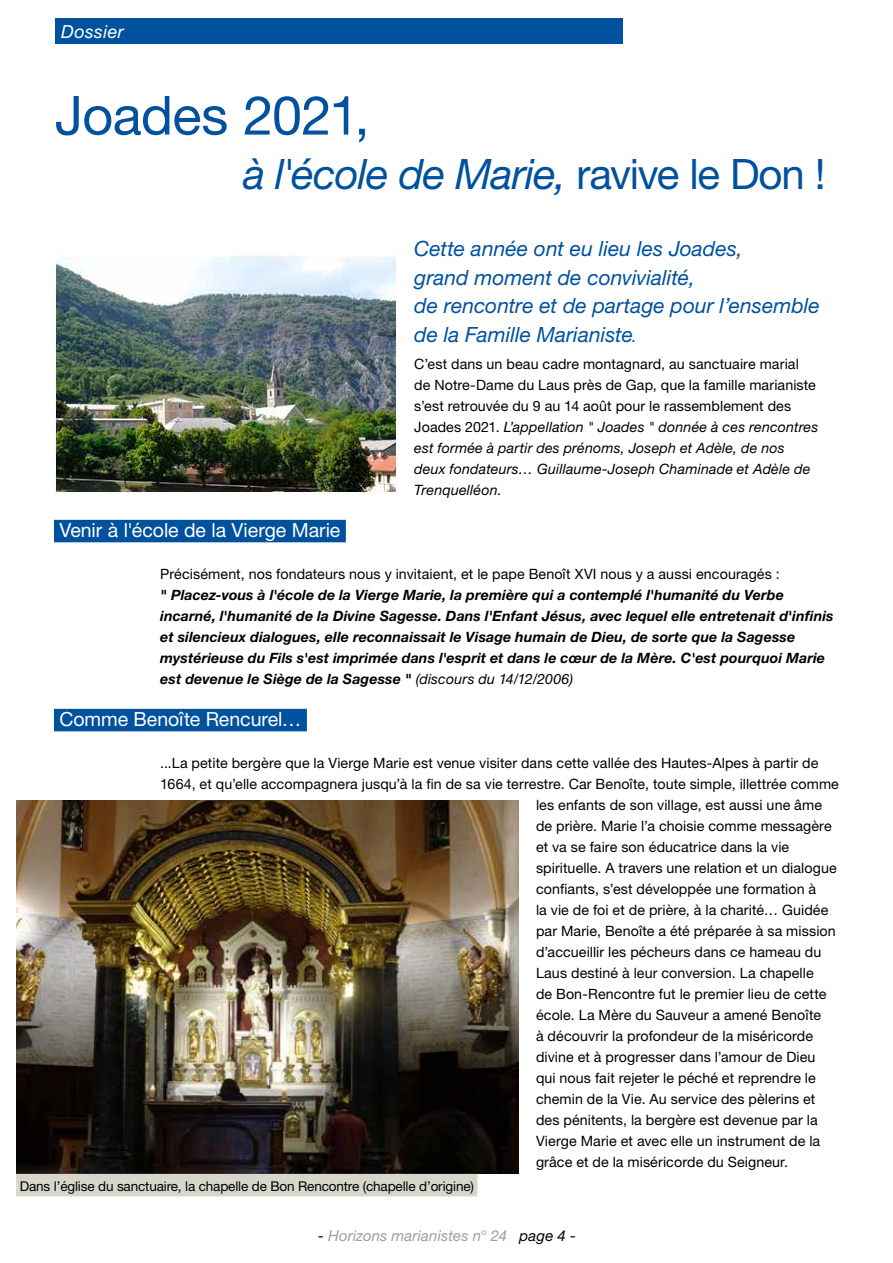
<style>
.page{position:relative;width:893px;height:1263px;background:#fff}
.page>*{position:absolute;margin:0;border:0;box-sizing:border-box;transform-origin:0 0}
.t1{font:54px "Helvetica Neue LT Std";letter-spacing:-.01em;color:#00519e}
.t2{font:italic 42px "Helvetica Neue LT Std";letter-spacing:-.02em;color:#00519e}
.t3{font:italic 21px/28.5px "Helvetica Neue LT Std";color:#00519e}
.t4{font:19.5px "Helvetica Neue LT Std";letter-spacing:-.005em;color:#fff}
.t5{font:italic 18px "Helvetica Neue LT Std";letter-spacing:.025em;color:#fff}
.t6{font:italic 15px "Helvetica Neue LT Std";letter-spacing:.01em;color:#9c9e9f}
.t7{font:14.25px/21px "Helvetica Neue LT Std";letter-spacing:.005em;color:#000}
.t8{font:italic 700 14.25px/21px "Helvetica Neue LT Std";letter-spacing:.01em;color:#000}
.t9{font:13.5px "Helvetica Neue LT Std";letter-spacing:-.01em;color:#000}
.s1{font-size:52.5px}
.s2{font-style:normal}
.s3{font-size:16.5px}
.s4{font-style:italic}
.s5{font-weight:400}
.s6{color:#000}
</style>
<div class="page">
<div style="left:55px;top:18px;width:568px;height:26px;background:#00519e"></div>
<div style="left:54px;top:520px;width:292px;height:22px;background:#00519e"></div>
<div style="left:54px;top:709px;width:253px;height:22px;background:#00519e"></div>
<img style="left:55px;top:255px;width:342px;height:238px">
<img style="left:16px;top:800px;width:503px;height:373px">
<div style="left:16px;top:1174px;width:461px;height:22px;background:#d6d6ca"></div>
<p class="t5" style="left:61px;top:20px;width:64px">Dossier</p>
<h1 class="t1" style="left:55px;top:83px;width:316px">Joades 2021<span class="s1">,</span></h1>
<h2 class="t2" style="left:243px;top:148px;width:584px">à l'école de Marie, <span class="s2">ravive le Don !</span></h2>
<h3 class="t3" style="left:414px;top:234px;width:407px">Cette année ont eu lieu les Joades,<br>grand moment de convivialité,<br>de rencontre et de partage pour l’ensemble de la Famille Marianiste<span class="s3">.</span></h3>
<p class="t7" style="left:414px;top:353px;width:406px">C’est dans un beau cadre montagnard, au sanctuaire marial de Notre-Dame du Laus près de Gap, que la famille marianiste s’est retrouvée du 9 au 14 août pour le rassemblement des Joades 2021. <span class="s4">L’appellation " Joades " donnée à ces rencontres est formée à partir des prénoms, Joseph et Adèle, de nos deux fondateurs… Guillaume-Joseph Chaminade et Adèle de Trenquelléon</span>.</p>
<h3 class="t4" style="left:59px;top:518px;width:283px">Venir à l'école de la Vierge Marie</h3>
<p class="t7" style="left:160px;top:563px;width:621px">Précisément, nos fondateurs nous y invitaient, et le pape Benoît XVI nous y a aussi encouragés :</p>
<p class="t8" style="left:160px;top:584px;width:675px">" Placez-vous à l'école de la Vierge Marie, la première qui a contemplé l'humanité du Verbe incarné, l'humanité de la Divine Sagesse. Dans l'Enfant Jésus, avec lequel elle entretenait d'infinis et silencieux dialogues, elle reconnaissait le Visage humain de Dieu, de sorte que la Sagesse mystérieuse du Fils s'est imprimée dans l'esprit et dans le cœur de la Mère. C'est pourquoi Marie est devenue le Siège de la Sagesse " <span class="s5">(discours du 14/12/2006)</span></p>
<h3 class="t4" style="left:59px;top:707px;width:244px">Comme Benoîte Rencurel…</h3>
<p class="t7" style="left:160px;top:752px;width:660px">...La petite bergère que la Vierge Marie est venue visiter dans cette vallée des Hautes-Alpes à partir de</p>
<p class="t7" style="left:160px;top:773px;width:680px">1664, et qu’elle accompagnera jusqu’à la fin de sa vie terrestre. Car Benoîte, toute simple, illettrée comme</p>
<p class="t7" style="left:536px;top:794px;width:287px">les enfants de son village, est aussi une âme</p>
<p class="t7" style="left:536px;top:815px;width:297px">de prière. Marie l’a choisie comme messagère</p>
<p class="t7" style="left:536px;top:836px;width:255px">et va se faire son éducatrice dans la vie</p>
<p class="t7" style="left:536px;top:857px;width:302px">spirituelle. A travers une relation et un dialogue</p>
<p class="t7" style="left:536px;top:878px;width:282px">confiants, s’est développée une formation à</p>
<p class="t7" style="left:536px;top:899px;width:294px">la vie de foi et de prière, à la charité… Guidée</p>
<p class="t7" style="left:536px;top:920px;width:301px">par Marie, Benoîte a été préparée à sa mission</p>
<p class="t7" style="left:536px;top:941px;width:287px">d’accueillir les pécheurs dans ce hameau du</p>
<p class="t7" style="left:536px;top:962px;width:279px">Laus destiné à leur conversion. La chapelle</p>
<p class="t7" style="left:536px;top:983px;width:292px">de Bon-Rencontre fut le premier lieu de cette</p>
<p class="t7" style="left:536px;top:1004px;width:287px">école. La Mère du Sauveur a amené Benoîte</p>
<p class="t7" style="left:536px;top:1025px;width:279px">à découvrir la profondeur de la miséricorde</p>
<p class="t7" style="left:536px;top:1046px;width:281px">divine et à progresser dans l’amour de Dieu</p>
<p class="t7" style="left:536px;top:1067px;width:281px">qui nous fait rejeter le péché et reprendre le</p>
<p class="t7" style="left:536px;top:1088px;width:281px">chemin de la Vie. Au service des pèlerins et</p>
<p class="t7" style="left:536px;top:1109px;width:283px">des pénitents, la bergère est devenue par la</p>
<p class="t7" style="left:536px;top:1130px;width:286px">Vierge Marie et avec elle un instrument de la</p>
<p class="t7" style="left:536px;top:1151px;width:254px">grâce et de la miséricorde du Seigneur.</p>
<p class="t9" style="left:20px;top:1178px;width:456px">Dans l’église du sanctuaire, la chapelle de Bon Rencontre (chapelle d’origine)</p>
<p class="t6" style="left:318px;top:1227px;width:259px"><span class="s6">-</span> Horizons marianistes n° 24 <span class="s6">page 4 -</span></p>
</div>
